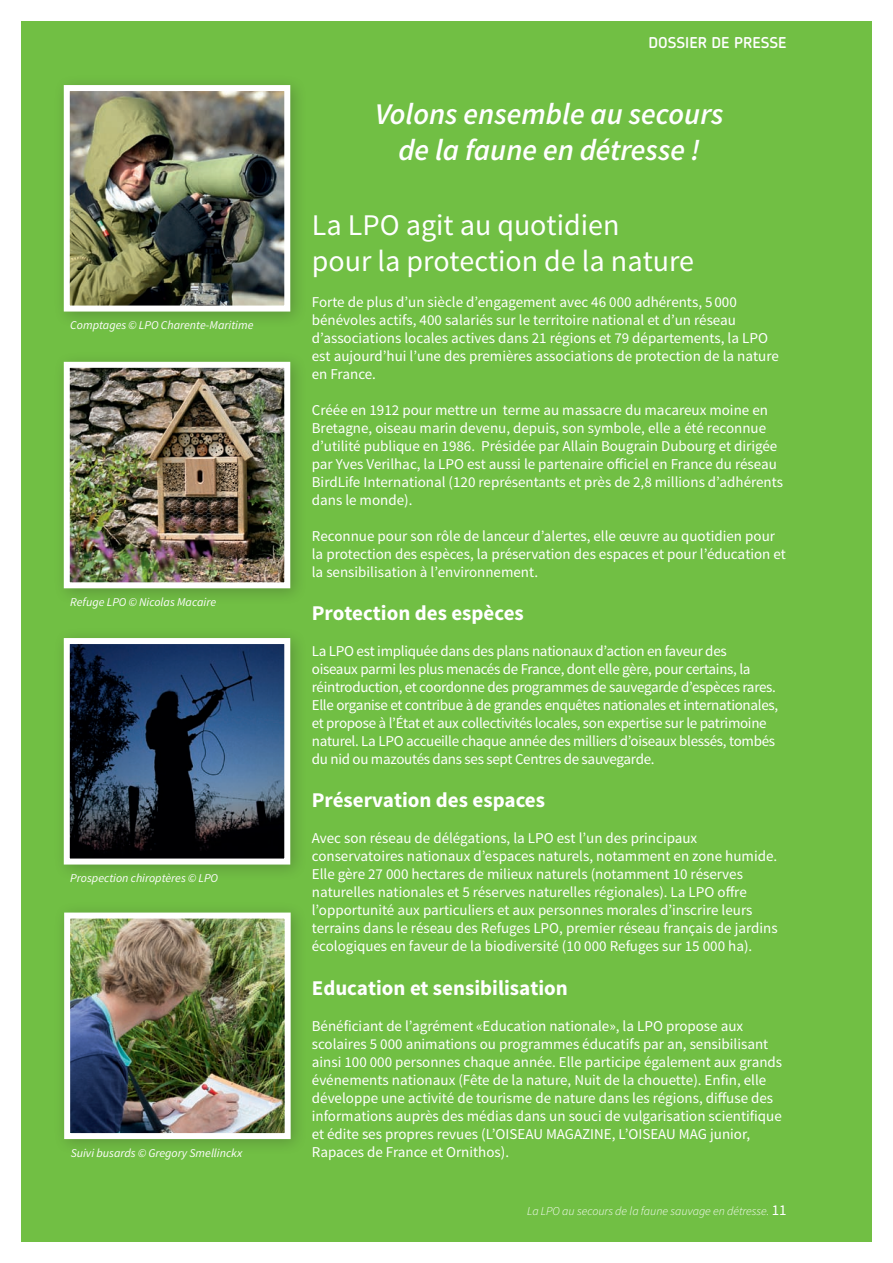
<style>
.page{position:relative;width:893px;height:1263px;background:#fff}
.page>*{position:absolute;margin:0;border:0;box-sizing:border-box;transform-origin:0 0}
.t1{font:30px/36px "Source Sans Pro";color:#fff}
.t2{font:italic 600 30px/36px "Source Sans Pro";color:#fff;text-align:center}
.t3{font:700 21px "Source Sans Pro";color:#fff}
.t4{font:15px/18px "Source Sans Pro";color:#fff}
.t5{font:15px/18px "Source Sans Pro";letter-spacing:-.02em;color:#fff}
.t6{font:600 15px "Chevin";color:#fff}
.t7{font:italic 12px "Source Sans Pro";color:#fff}
.t8{font:italic 300 12px "Source Sans Pro";color:#fff}
.s1{font-weight:400;font-style:normal;font-size:15px}
</style>
<div class="page">
<div style="left:21px;top:21px;width:851px;height:1221px;background:#71bf44"></div>
<div style="left:52px;top:626px;width:255px;height:255px;background:#231f20;opacity:.25"></div>
<img style="left:71px;top:645px;width:212px;height:212px">
<div style="left:64px;top:638px;width:226px;height:226px;border:6px solid #fff"></div>
<div style="left:52px;top:901px;width:255px;height:254px;background:#231f20;opacity:.25"></div>
<img style="left:71px;top:919px;width:213px;height:213px">
<div style="left:64px;top:912px;width:227px;height:227px;border:6px solid #fff"></div>
<div style="left:52px;top:350px;width:255px;height:255px;background:#231f20;opacity:.25"></div>
<img style="left:71px;top:369px;width:212px;height:212px">
<div style="left:64px;top:362px;width:226px;height:226px;border:6px solid #fff"></div>
<div style="left:52px;top:73px;width:255px;height:255px;background:#231f20;opacity:.25"></div>
<img style="left:71px;top:92px;width:212px;height:213px">
<div style="left:64px;top:85px;width:226px;height:227px;border:6px solid #fff"></div>
<p class="t7" style="left:70px;top:318px;width:185px">Comptages © LPO Charente-Maritime</p>
<p class="t7" style="left:70px;top:594px;width:147px">Refuge LPO © Nicolas Macaire</p>
<p class="t7" style="left:70px;top:871px;width:149px">Prospection chiroptères © LPO</p>
<p class="t7" style="left:71px;top:1145px;width:173px">Suivi busards © Gregory Smellinckx</p>
<p class="t6" style="left:648px;top:33px;width:140px">DOSSIER DE PRESSE</p>
<h1 class="t2" style="left:375px;top:96px;width:350px">Volons ensemble au secours de la faune en détresse !</h1>
<h1 class="t1" style="left:312px;top:208px;width:384px">La LPO agit au quotidien<br>pour la protection de la nature</h1>
<p class="t4" style="left:312px;top:293px;width:468px">Forte de plus d’un siècle d’engagement avec 46 000 adhérents, 5 000 bénévoles actifs, 400 salariés sur le territoire national et d’un réseau d’associations locales actives dans 21 régions et 79 départements, la LPO est aujourd’hui l’une des premières associations de protection de la nature en France.</p>
<p class="t4" style="left:312px;top:401px;width:473px">Créée en 1912 pour mettre un terme au massacre du macareux moine en Bretagne, oiseau marin devenu, depuis, son symbole, elle a été reconnue d’utilité publique en 1986. Présidée par Allain Bougrain Dubourg et dirigée par Yves Verilhac, la LPO est aussi le partenaire officiel en France du réseau BirdLife International (120 représentants et près de 2,8 millions d’adhérents dans le monde).</p>
<p class="t4" style="left:312px;top:527px;width:475px">Reconnue pour son rôle de lanceur d’alertes, elle œuvre au quotidien pour la protection des espèces, la préservation des espaces et pour l’éducation et la sensibilisation à l’environnement.</p>
<h2 class="t3" style="left:312px;top:600px;width:213px">Protection des espèces</h2>
<p class="t5" style="left:312px;top:642px;width:468px">La LPO est impliquée dans des plans nationaux d’action en faveur des<br>oiseaux parmi les plus menacés de France, dont elle gère, pour certains, la réintroduction, et coordonne des programmes de sauvegarde d’espèces rares.<br>Elle organise et contribue à de grandes enquêtes nationales et internationales, et propose à l’État et aux collectivités locales, son expertise sur le patrimoine naturel. La LPO accueille chaque année des milliers d’oiseaux blessés, tombés du nid ou mazoutés dans ses sept Centres de sauvegarde.</p>
<h2 class="t3" style="left:312px;top:787px;width:235px">Préservation des espaces</h2>
<p class="t4" style="left:312px;top:830px;width:467px">Avec son réseau de délégations, la LPO est l’un des principaux conservatoires nationaux d’espaces naturels, notamment en zone humide.<br>Elle gère 27 000 hectares de milieux naturels (notamment 10 réserves naturelles nationales et 5 réserves naturelles régionales). La LPO offre l’opportunité aux particuliers et aux personnes morales d’inscrire leurs terrains dans le réseau des Refuges LPO, premier réseau français de jardins écologiques en faveur de la biodiversité (10 000 Refuges sur 15 000 ha).</p>
<h2 class="t3" style="left:312px;top:974px;width:258px">Education et sensibilisation</h2>
<p class="t4" style="left:312px;top:1017px;width:472px">Bénéficiant de l’agrément «Education nationale», la LPO propose aux scolaires 5 000 animations ou programmes éducatifs par an, sensibilisant ainsi 100 000 personnes chaque année. Elle participe également aux grands événements nationaux (Fête de la nature, Nuit de la chouette). Enfin, elle développe une activité de tourisme de nature dans les régions, diffuse des informations auprès des médias dans un souci de vulgarisation scientifique et édite ses propres revues (L’OISEAU MAGAZINE, L’OISEAU MAG junior, Rapaces de France et Ornithos).</p>
<p class="t8" style="left:527px;top:1204px;width:261px">La LPO au secours de la faune sauvage en détresse. <span class="s1">11</span></p>
</div>
